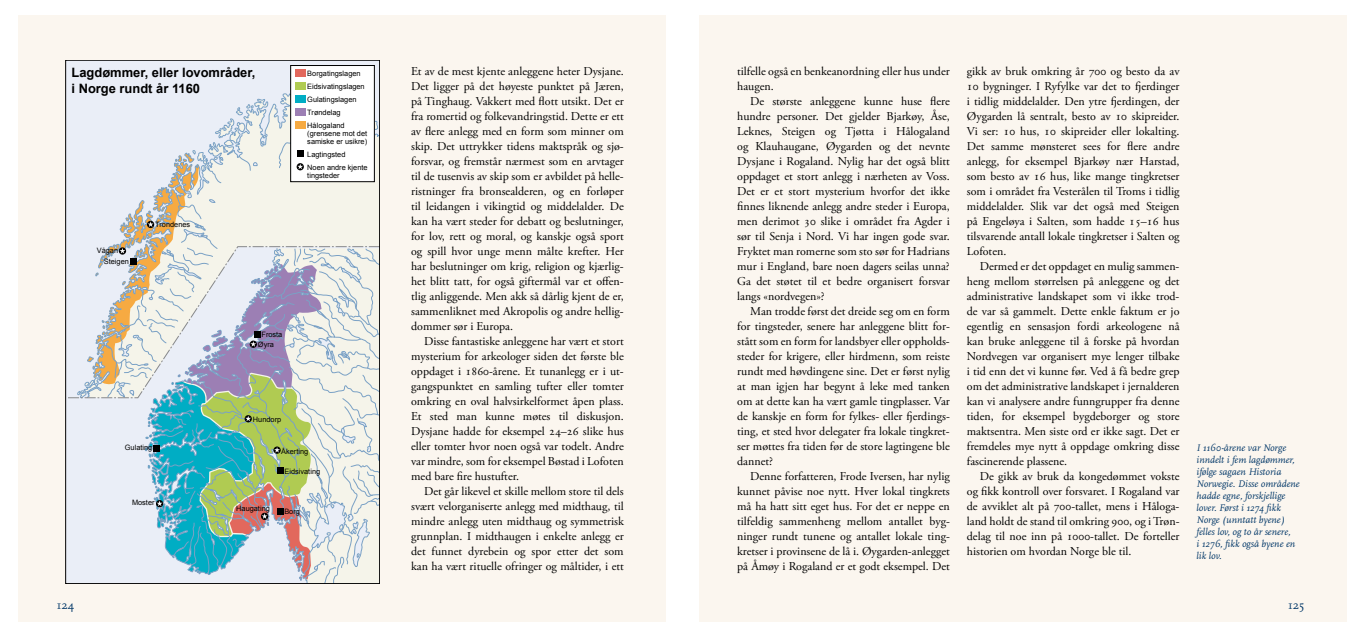
<style>
.page{position:relative;width:1361px;height:638px;background:#fff}
.page>*{position:absolute;margin:0;border:0;box-sizing:border-box;transform-origin:0 0}
.t1{font:700 12.9px/16.6px "Arial";color:#000}
.t2{font:12px/15px "Adobe Garamond Pro";color:#000;text-align:justify}
.t3{font:12px "Scala";color:#003667}
.t4{font:italic 10px/12px "Scala";color:#003667}
.t5{font:7.4px/12.9px "Arial";color:#000}
</style>
<div class="page">
<div style="left:18px;top:15px;width:647px;height:607px;background:#fbf6ef"></div>
<div style="left:699px;top:15px;width:647px;height:607px;background:#fbf6ef"></div>
<div style="left:66px;top:60px;width:314px;height:523px;background:#eaeef7"></div>
<div style="left:291px;top:65px;width:83px;height:117px;background:#fff"></div>
<div style="left:290px;top:65px;width:84px;height:117px;border:1px solid #000"></div>
<div style="left:295px;top:82px;width:11px;height:8px;background:#b0cb52"></div>
<div style="left:295px;top:95px;width:11px;height:8px;background:#00adc4"></div>
<div style="left:295px;top:69px;width:11px;height:8px;background:#e2685d"></div>
<svg style="left:77px;top:99px;width:301px;height:483px"></svg>
<div style="left:65px;top:60px;width:315px;height:524px;border:1px solid #000"></div>
<p class="t1" style="left:71px;top:64px;width:185px">Lagdømmer, eller lovområder, i Norge rundt år 1160</p>
<p class="t5" style="left:307px;top:67px;width:59px">Borgatingslagen<br>Eidsivatingslagen<br>Gulatingslagen<br>Trøndelag<br>Hålogaland</p>
<p class="t5" style="left:307px;top:129px;width:61px;line-height:8.3px">(grensene mot det samiske er usikre)</p>
<p class="t5" style="left:307px;top:148px;width:62px">Lagtingsted<br>Noen andre kjente</p>
<p class="t5" style="left:307px;top:169px;width:34px">tingsteder</p>
<p class="t5" style="left:97px;top:244px;width:23px">Vågan</p>
<p class="t5" style="left:104px;top:255px;width:27px">Steigen</p>
<p class="t5" style="left:155px;top:218px;width:37px">Trondenes</p>
<p class="t5" style="left:125px;top:441px;width:29px">Gulating</p>
<p class="t5" style="left:132px;top:496px;width:24px">Moster</p>
<p class="t5" style="left:261px;top:328px;width:22px">Frosta</p>
<p class="t5" style="left:258px;top:338px;width:17px">Øyra</p>
<p class="t5" style="left:253px;top:412px;width:30px">Hundorp</p>
<p class="t5" style="left:281px;top:444px;width:29px">Åkerting</p>
<p class="t5" style="left:284px;top:464px;width:37px">Eidsivating</p>
<p class="t5" style="left:236px;top:502px;width:35px">Haugating</p>
<p class="t5" style="left:284px;top:505px;width:17px">Borg</p>
<p class="t2" style="left:411px;top:64px;width:214px">Et av de mest kjente anleggene heter Dysjane.<br>Det ligger på det høyeste punktet på Jæren, på Tinghaug. Vakkert med flott utsikt. Det er fra romertid og folkevandringstid. Dette er ett av flere anlegg med en form som minner om skip. Det uttrykker tidens maktspråk og sjø&shy;forsvar, og fremstår nærmest som en arvtager til de tusenvis av skip som er avbildet på helle&shy;ristninger fra bronsealderen, og en forløper til leidangen i vikingtid og middelalder. De kan ha vært steder for debatt og beslutninger, for lov, rett og moral, og kanskje også sport og spill hvor unge menn målte krefter. Her har beslutninger om krig, religion og kjærlig&shy;het blitt tatt, for også giftermål var et offen&shy;tlig anliggende. Men akk så dårlig kjent de er, sammenliknet med Akropolis og andre hellig&shy;dommer sør i Europa.</p>
<p class="t2" style="left:411px;top:334px;width:214px;text-indent:13px">Disse fantastiske anleggene har vært et stort mysterium for arkeologer siden det første ble oppdaget i 1860-årene. Et tunanlegg er i ut&shy;gangspunktet en samling tufter eller tomter omkring en oval halvsirkelformet åpen plass.<br>Et sted man kunne møtes til diskusjon.<br>Dysjane hadde for eksempel 24–26 slike hus eller tomter hvor noen også var todelt. Andre var mindre, som for eksempel Bøstad i -Lofoten med bare fire hustufter.</p>
<p class="t2" style="left:411px;top:484px;width:214px;text-indent:13px">Det går likevel et skille mellom store til dels svært velorganiserte anlegg med midthaug, til mindre anlegg uten midthaug og symmetrisk grunnplan. I midthaugen i enkelte anlegg er det funnet dyrebein og spor etter det som kan ha vært rituelle ofringer og måltider, i ett</p>
<p class="t2" style="left:737px;top:64px;width:214px">tilfelle også en benkeanordning eller hus under haugen.</p>
<p class="t2" style="left:737px;top:94px;width:214px;text-indent:13px">De største anleggene kunne huse flere hundre personer. Det gjelder Bjarkøy, Åse, -Leknes, Steigen og Tjøtta i Hålogaland og Klauhaugane, Øygarden og det nevnte Dysjane i Rogaland. Nylig har det også blitt oppdaget et stort anlegg i nærheten av Voss.<br>Det er et stort mysterium hvorfor det ikke finnes liknende anlegg andre steder i Europa, men derimot 30 slike i området fra Agder i sør til Senja i Nord. Vi har ingen gode svar.<br>Fryktet man romerne som sto sør for Hadrians mur i England, bare noen dagers seilas unna?<br>Ga det støtet til et bedre organisert forsvar langs «nordvegen»?</p>
<p class="t2" style="left:737px;top:304px;width:214px;text-indent:13px">Man trodde først det dreide seg om en form for tingsteder, senere har anleggene blitt for&shy;stått som en form for landsbyer eller oppholds&shy;steder for krigere, eller hirdmenn, som reiste rundt med høvdingene sine. Det er først nylig at man igjen har begynt å leke med tanken om at dette kan ha vært gamle tingplasser. Var de kanskje en form for fylkes- eller fjerdings&shy;ting, et sted hvor delegater fra lokale tingkret&shy;ser møttes fra tiden før de store lagtingene ble dannet?</p>
<p class="t2" style="left:737px;top:469px;width:214px;text-indent:13px">Denne forfatteren, Frode Iversen, har nylig kunnet påvise noe nytt. Hver lokal tingkrets må ha hatt sitt eget hus. For det er neppe en tilfeldig sammenheng mellom antallet byg&shy;ninger rundt tunene og antallet lokale ting&shy;kretser i provinsene de lå i. Øygarden-anlegget på Åmøy i Rogaland er et godt eksempel. Det</p>
<p class="t2" style="left:967px;top:64px;width:214px">gikk av bruk omkring år 700 og besto da av 10 bygninger. I Ryfylke var det to fjerdinger i tidlig middelalder. Den ytre fjerdingen, der Øygarden lå sentralt, besto av 10 skipreider.<br>Vi ser: 10 hus, 10 skipreider eller lokalting.<br>Det samme mønsteret sees for flere andre anlegg, for eksempel Bjarkøy nær Harstad, som besto av 16 hus, like mange tingkretser som i området fra Vesterålen til Troms i tidlig middelalder. Slik var det også med Steigen på Engeløya i Salten, som hadde 15–16 hus tilsvarende antall lokale tingkretser i Salten og Lofoten.</p>
<p class="t2" style="left:967px;top:259px;width:214px;text-indent:13px">Dermed er det oppdaget en mulig sammen&shy;heng mellom størrelsen på anleggene og det administrative landskapet som vi ikke trod&shy;de var så gammelt. Dette enkle faktum er jo egentlig en sensasjon fordi arkeologene nå kan bruke anleggene til å forske på hvordan Nordvegen var organisert mye lenger tilbake i tid enn det vi kunne før. Ved å få bedre grep om det administrative landskapet i jernalderen kan vi analysere andre funngrupper fra denne tiden, for eksempel bygdeborger og store maktsentra. Men siste ord er ikke sagt. Det er fremdeles mye nytt å oppdage omkring disse fascinerende plassene.</p>
<p class="t2" style="left:967px;top:469px;width:214px;text-indent:13px">De gikk av bruk da kongedømmet vokste og fikk kontroll over forsvaret. I Rogaland var de avviklet alt på 700-tallet, mens i Håloga&shy;land holdt de stand til omkring 900, og i Trøn&shy;delag til noe inn på 1000-tallet. De forteller historien om hvordan Norge ble til.</p>
<p class="t4" style="left:1196px;top:442px;width:105px">I 1160-årene var Norge inndelt i fem lagdømmer, ifølge sagaen Historia<br>Norwegie. Disse områdene hadde egne, forskjellige lover. Først i 1274 fikk<br>Norge (unntatt byene) felles lov, og to år senere,<br>i 1276, fikk også byene en lik lov.</p>
<p class="t3" style="left:57px;top:598px;width:19px">124</p>
<p class="t3" style="left:1288px;top:598px;width:18px">125</p>
</div>
